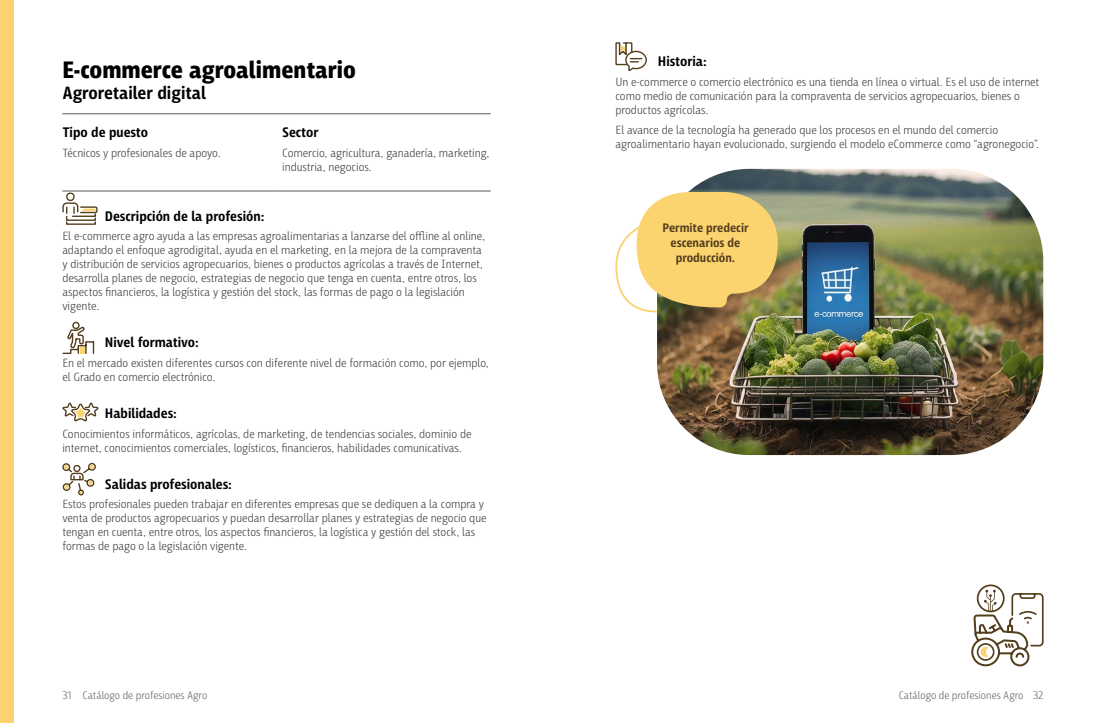
<style>
.page{position:relative;width:1106px;height:723px;background:#fff}
.page>*{position:absolute;margin:0;border:0;box-sizing:border-box;transform-origin:0 0}
.t1{font:700 24px "Iro Sans";color:#000}
.t2{font:600 18px "Iro Sans";color:#000}
.h3_-_2{font:600 14px "Iro Sans";color:#000}
.h3_-_1{font:600 14px "Iro Sans";color:#000}
.Destacados_bafs{font:600 12.5px/15px "Iro Sans";color:#533d1c;text-align:center}
.t3{font:300 12px/14px "Iro Sans";color:#3c3c3b}
.t4{font:300 11px "Iro Sans";color:#646363}
</style>
<div class="page">
<div style="left:0;top:0;width:14px;height:723px;background:#fbd36f"></div>
<div style="left:976px;top:584px;width:28px;height:28px;border:2px solid #533d1c;border-radius:50%"></div>
<svg style="left:971px;top:590px;width:73px;height:77px"></svg>
<img style="left:657px;top:169px;width:386px;height:286px">
<svg style="left:615px;top:192px;width:162px;height:134px"></svg>
<svg style="left:615px;top:42px;width:32px;height:30px"></svg>
<hr style="left:62px;top:114px;width:214px;height:1px;background:#575756">
<hr style="left:276px;top:114px;width:214px;height:1px;background:#575756">
<hr style="left:62px;top:191px;width:214px;height:1px;background:#575756">
<hr style="left:276px;top:191px;width:214px;height:1px;background:#575756">
<svg style="left:62px;top:192px;width:36px;height:33px"></svg>
<svg style="left:62px;top:321px;width:37px;height:175px"></svg>
<h2 class="t1" style="left:62px;top:56px;width:295px">E-commerce agroalimentario</h2>
<h3 class="t2" style="left:62px;top:83px;width:145px">Agroretailer digital</h3>
<h3 class="h3_-_1" style="left:62px;top:125px;width:87px">Tipo de puesto</h3>
<p class="t3" style="left:62px;top:146px;width:160px">Técnicos y profesionales de apoyo.</p>
<h3 class="h3_-_1" style="left:282px;top:125px;width:38px">Sector</h3>
<p class="t3" style="left:282px;top:146px;width:209px">Comercio, agricultura, ganadería, marketing, industria, negocios.</p>
<h3 class="h3_-_2" style="left:105px;top:208px;width:161px">Descripción de la profesión:</h3>
<p class="t3" style="left:62px;top:229px;width:424px">El e-commerce agro ayuda a las empresas agroalimentarias a lanzarse del offline al online, adaptando el enfoque agrodigital, ayuda en el marketing, en la mejora de la compraventa y distribución de servicios agropecuarios, bienes o productos agrícolas a través de Internet, desarrolla planes de negocio, estrategias de negocio que tenga en cuenta, entre otros, los aspectos financieros, la logística y gestión del stock, las formas de pago o la legislación vigente.</p>
<h3 class="h3_-_2" style="left:105px;top:335px;width:95px">Nivel formativo:</h3>
<p class="t3" style="left:62px;top:356px;width:428px">En el mercado existen diferentes cursos con diferente nivel de formación como, por ejemplo, el Grado en comercio electrónico.</p>
<h3 class="h3_-_2" style="left:105px;top:405px;width:74px">Habilidades:</h3>
<p class="t3" style="left:62px;top:427px;width:411px">Conocimientos informáticos, agrícolas, de marketing, de tendencias sociales, dominio de internet, conocimientos comerciales, logísticos, financieros, habilidades comunicativas.</p>
<h3 class="h3_-_2" style="left:105px;top:476px;width:129px">Salidas profesionales:</h3>
<p class="t3" style="left:62px;top:497px;width:426px">Estos profesionales pueden trabajar en diferentes empresas que se dediquen a la compra y venta de productos agropecuarios y puedan desarrollar planes y estrategias de negocio que tengan en cuenta, entre otros, los aspectos financieros, la logística y gestión del stock, las formas de pago o la legislación vigente.</p>
<h3 class="h3_-_2" style="left:658px;top:54px;width:50px">Historia:</h3>
<p class="t3" style="left:615px;top:75px;width:425px">Un e-commerce o comercio electrónico es una tienda en línea o virtual. Es el uso de internet como medio de comunicación para la compraventa de servicios agropecuarios, bienes o productos agrícolas.</p>
<p class="t3" style="left:615px;top:123px;width:425px">El avance de la tecnología ha generado que los procesos en el mundo del comercio agroalimentario hayan evolucionado, surgiendo el modelo eCommerce como “agronegocio”.</p>
<p class="Destacados_bafs" style="left:662px;top:220px;width:88px">Permite predecir escenarios de producción.</p>
<p class="t4" style="left:62px;top:689px;width:146px">31 Catálogo de profesiones Agro</p>
<p class="t4" style="left:898px;top:689px;width:146px">Catálogo de profesiones Agro 32</p>
</div>
